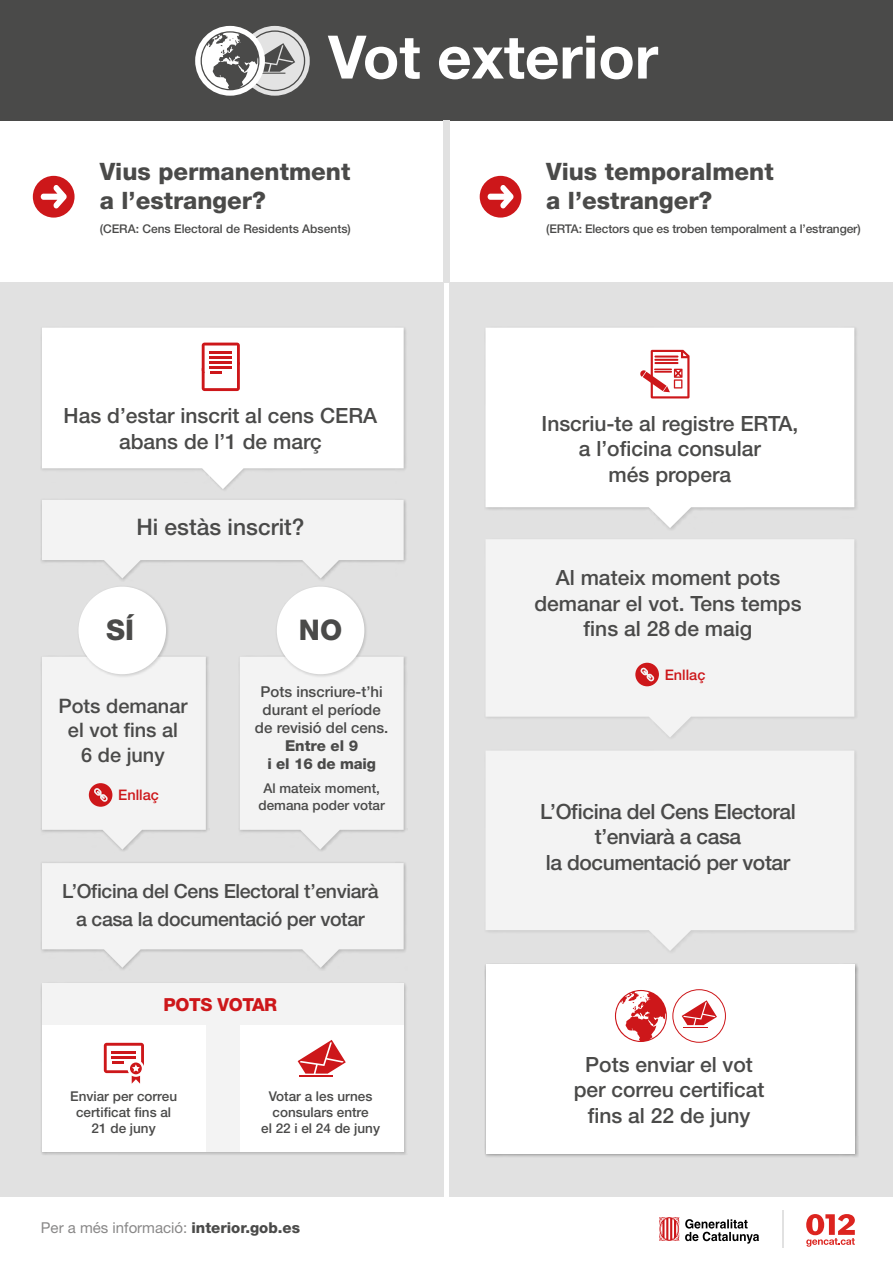
<style>
.page{position:relative;width:893px;height:1263px;background:#fff}
.page>*{position:absolute;margin:0;border:0;box-sizing:border-box;transform-origin:0 0}
.t1{font:700 60px "Helvetica Neue LT Std";color:#fff}
.t2{font:800 28.5px "Helvetica Neue LT Std";color:#4a4a49}
.t3{font:800 24px "Helvetica Neue LT Std";color:#4a4a49}
.t4{font:500 22.8px "Helvetica Neue LT Std";color:#4a4a49}
.t5{font:500 21px/25.5px "Helvetica Neue LT Std";color:#4a4a49;text-align:center}
.t6{font:500 21px/25.5px "Helvetica Neue LT Std";letter-spacing:-.02em;color:#4a4a49;text-align:center}
.t7{font:500 19.95px "Helvetica Neue LT Std";color:#4a4a49}
.t8{font:500 19.5px/27.2px "Helvetica Neue LT Std";letter-spacing:-.02em;color:#4a4a49;text-align:center}
.t9{font:800 18px "Helvetica Neue LT Std";letter-spacing:-.02em;color:#cd171a}
.t10{font:500 15px/18px "Helvetica Neue LT Std";color:#4a4a49;text-align:center}
.t11{font:15px "Helvetica Neue LT Std";color:#898888}
.t12{font:800 15px "Helvetica Neue LT Std";letter-spacing:-.01em;color:#4a4a49}
.t13{font:500 14.55px "Helvetica Neue LT Std";color:#cd171a}
.t14{font:500 13.5px/16.2px "Helvetica Neue LT Std";color:#4a4a49;text-align:center}
.t15{font:500 12px "Helvetica Neue LT Std";letter-spacing:-.01em;color:#4a4a49}
.s1{font-weight:800}
.s2{font-weight:800;color:#4a4a49}
</style>
<div class="page">
<div style="left:449px;top:283px;width:444px;height:914px;background:#e1e1e1"></div>
<div style="left:0;top:283px;width:443px;height:914px;background:#e1e1e1"></div>
<div style="left:0;top:0;width:893px;height:120px;background:#4a4a49"></div>
<svg style="left:33px;top:176px;width:42px;height:42px"></svg>
<svg style="left:480px;top:176px;width:41px;height:42px"></svg>
<svg style="left:195px;top:26px;width:70px;height:70px"></svg>
<svg style="left:201px;top:26px;width:109px;height:70px"></svg>
<svg style="left:659px;top:1217px;width:20px;height:24px"></svg>
<svg style="left:685px;top:1219px;width:74px;height:24px"></svg>
<div style="left:443px;top:120px;width:6px;height:163px;background:#e1e1e1"></div>
<div style="left:484px;top:963px;width:375px;height:194px;background:#000;opacity:.3"></div>
<div style="left:486px;top:964px;width:369px;height:190px;background:#fff"></div>
<div style="left:484px;top:326px;width:374px;height:205px;background:#000;opacity:.15"></div>
<svg style="left:485px;top:328px;width:369px;height:200px;background:#fbfbfb"></svg>
<svg style="left:486px;top:539px;width:368px;height:198px;background:#f1f1f1"></svg>
<svg style="left:486px;top:751px;width:368px;height:200px;background:#f1f1f1"></svg>
<svg style="left:640px;top:350px;width:49px;height:48px;background:#edaeaf"></svg>
<svg style="left:682px;top:1000px;width:35px;height:28px"></svg>
<div style="left:672px;top:989px;width:54px;height:54px;border:1px solid #cd171a;border-radius:50%"></div>
<svg style="left:615px;top:990px;width:52px;height:52px"></svg>
<svg style="left:806px;top:1214px;width:49px;height:33px"></svg>
<hr style="left:782px;top:1211px;width:2px;height:37px;background:#e1e1e1">
<svg style="left:632px;top:660px;width:78px;height:30px;background:#edd0d1"></svg>
<div style="left:238px;top:655px;width:169px;height:198px;background:#000;opacity:.3"></div>
<svg style="left:240px;top:657px;width:164px;height:193px;background:#f0f0f0"></svg>
<div style="left:275px;top:585px;width:93px;height:93px;background:#000;opacity:.15"></div>
<div style="left:277px;top:587px;width:87px;height:87px;background:#fff;border-radius:50%"></div>
<div style="left:40px;top:498px;width:367px;height:84px;background:#000;opacity:.3"></div>
<svg style="left:42px;top:500px;width:362px;height:78px"></svg>
<div style="left:40px;top:861px;width:367px;height:110px;background:#000;opacity:.3"></div>
<svg style="left:42px;top:863px;width:362px;height:105px"></svg>
<div style="left:40px;top:981px;width:367px;height:175px;background:#000;opacity:.3"></div>
<div style="left:42px;top:983px;width:362px;height:169px;background:#f3f3f3"></div>
<div style="left:40px;top:326px;width:367px;height:166px;background:#000;opacity:.15"></div>
<svg style="left:42px;top:328px;width:362px;height:161px;background:#fafafa"></svg>
<div style="left:240px;top:1026px;width:164px;height:126px;background:#fff"></div>
<div style="left:42px;top:1026px;width:164px;height:126px;background:#fff"></div>
<svg style="left:104px;top:1043px;width:40px;height:41px"></svg>
<svg style="left:202px;top:343px;width:38px;height:48px;background:#eaa0a1"></svg>
<svg style="left:298px;top:1040px;width:48px;height:33px"></svg>
<hr style="left:299px;top:1076px;width:34px;height:1px;background:#cd171a">
<div style="left:40px;top:655px;width:169px;height:198px;background:#000;opacity:.3"></div>
<div style="left:77px;top:585px;width:93px;height:93px;background:#000;opacity:.15"></div>
<div style="left:78px;top:587px;width:88px;height:87px;background:#fff;border-radius:50%"></div>
<svg style="left:42px;top:657px;width:164px;height:193px;background:#f0f0f0"></svg>
<svg style="left:84px;top:779px;width:80px;height:32px;background:#edd3d4"></svg>
<p class="t1" style="left:328px;top:20px;width:331px">Vot exterior</p>
<p class="t3" style="left:100px;top:157px;width:252px">Vius permanentment</p>
<p class="t3" style="left:100px;top:186px;width:168px">a l’estranger?</p>
<p class="t15" style="left:100px;top:222px;width:253px">(CERA: Cens Electoral de Residents Absents)</p>
<p class="t5" style="left:64px;top:403px;width:315px">Has d’estar inscrit al cens CERA abans de l’1 de març</p>
<p class="t4" style="left:136px;top:513px;width:170px">Hi estàs inscrit?</p>
<p class="t2" style="left:106px;top:613px;width:29px">SÍ</p>
<p class="t7" style="left:59px;top:694px;width:130px">Pots demanar</p>
<p class="t7" style="left:68px;top:718px;width:112px">el vot fins al</p>
<p class="t7" style="left:81px;top:743px;width:85px">6 de juny</p>
<p class="t13" style="left:118px;top:786px;width:42px">Enllaç</p>
<p class="t2" style="left:299px;top:613px;width:45px">NO</p>
<p class="t10" style="left:255px;top:683px;width:135px">Pots inscriure-t’hi durant el període de revisió del cens.<br><span class="s1">Entre el 9</span></p>
<p class="t12" style="left:267px;top:755px;width:110px">i el 16 de maig</p>
<p class="t14" style="left:259px;top:780px;width:128px">Al mateix moment, demana poder votar</p>
<p class="t8" style="left:62px;top:878px;width:318px">L’Oficina del Cens Electoral t’enviarà a casa la documentació per votar</p>
<p class="t9" style="left:164px;top:994px;width:115px">POTS VOTAR</p>
<p class="t14" style="left:70px;top:1088px;width:108px">Enviar per correu</p>
<p class="t14" style="left:76px;top:1104px;width:97px">certificat fins al</p>
<p class="t14" style="left:92px;top:1120px;width:66px">21 de juny</p>
<p class="t14" style="left:269px;top:1088px;width:105px;text-align:left">Votar a les urnes consulars entre</p>
<p class="t14" style="left:261px;top:1120px;width:120px">el 22 i el 24 de juny</p>
<p class="t11" style="left:41px;top:1219px;width:261px">Per a més informació: <span class="s2">interior.gob.es</span></p>
<p class="t3" style="left:546px;top:157px;width:229px">Vius temporalment</p>
<p class="t3" style="left:546px;top:186px;width:168px">a l’estranger?</p>
<p class="t15" style="left:546px;top:222px;width:316px">(ERTA: Electors que es troben temporalment a l’estranger)</p>
<p class="t5" style="left:541px;top:410px;width:258px">Inscriu-te al registre ERTA,</p>
<p class="t5" style="left:579px;top:436px;width:184px">a l’oficina consular</p>
<p class="t5" style="left:609px;top:461px;width:124px">més propera</p>
<p class="t5" style="left:534px;top:565px;width:269px">Al mateix moment pots demanar el vot. Tens temps fins al 28 de maig</p>
<p class="t13" style="left:665px;top:666px;width:42px">Enllaç</p>
<p class="t6" style="left:540px;top:798px;width:257px">L’Oficina del Cens Electoral t’enviarà a casa</p>
<p class="t6" style="left:546px;top:849px;width:246px">la documentació per votar</p>
<p class="t5" style="left:585px;top:1051px;width:169px">Pots enviar el vot</p>
<p class="t5" style="left:574px;top:1077px;width:192px">per correu certificat</p>
<p class="t5" style="left:588px;top:1102px;width:164px">fins al 22 de juny</p>
</div>
